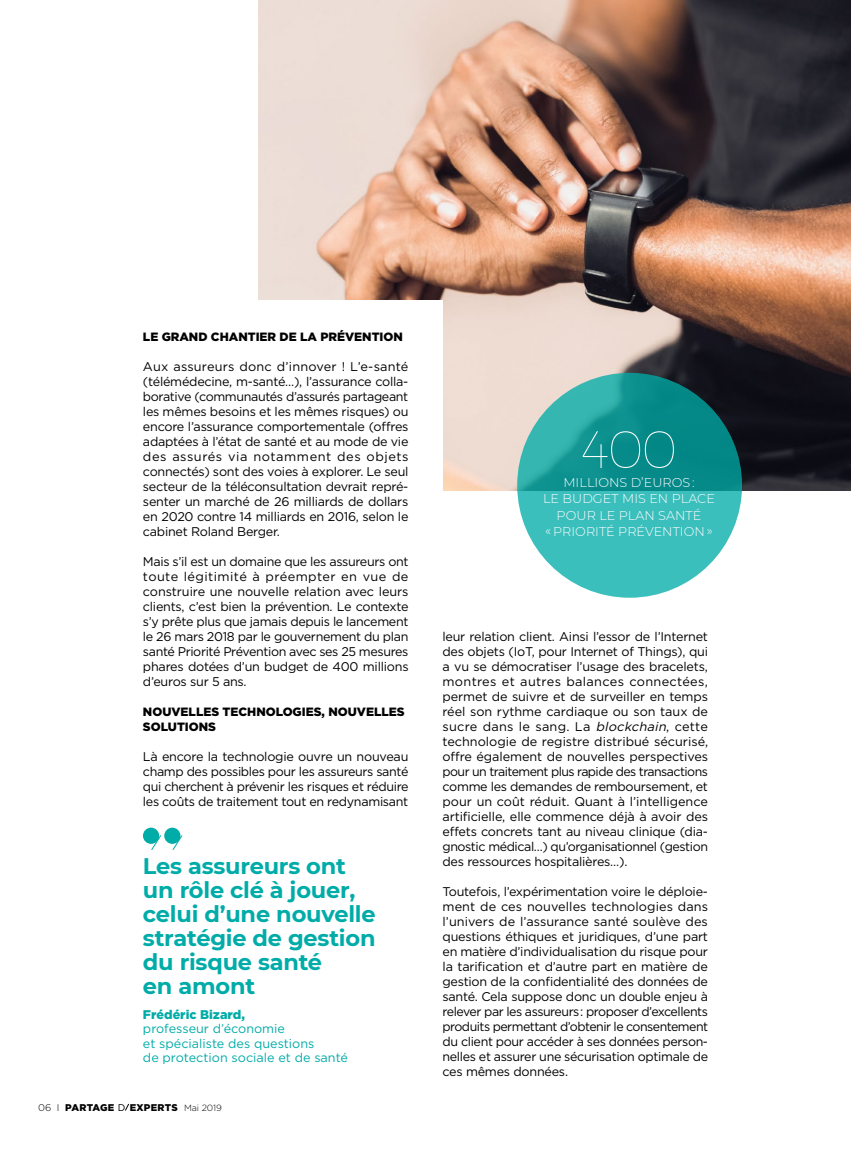
<style>
.page{position:relative;width:851px;height:1149px;background:#fff}
.page>*{position:absolute;margin:0;border:0;box-sizing:border-box;transform-origin:0 0}
.t1{font:100 52.5px "Montserrat";color:#fff}
.t2{font:700 22.5px/24px "Montserrat";letter-spacing:-.01em;color:#00aca8}
.t3{font:300 12.75px/16.5px "Montserrat";letter-spacing:.005em;color:#fff;text-align:center}
.t4{font:12.6px/15px "Gotham";letter-spacing:-.025em;color:#000;text-align:justify}
.t5{font:12.6px/14.2px "Gotham";color:#00aca8}
.t6{font:900 12.6px "Gotham";color:#00aca8}
.t7{font:900 12px/15px "Gotham";color:#000}
.t8{font:900 9.75px "Gotham";letter-spacing:.03em;color:#000}
.s1{font-weight:300}
.s2{font-weight:400}
.s3{font-weight:300;font-size:9px}
.s4{font-style:italic}
</style>
<div class="page">
<hr style="left:850px;top:0;width:1px;height:1148px;background:#a4c4e1">
<img style="left:259px;top:0;width:591px;height:490px">
<svg style="left:125px;top:1103px;width:4px;height:8px"></svg>
<div style="left:218px;top:300px;width:224px;height:280px;background:#fff"></div>
<div style="left:143px;top:827px;width:16px;height:16px;background:#00aca8;border-radius:50%"></div>
<div style="left:164px;top:827px;width:16px;height:16px;background:#00aca8;border-radius:50%"></div>
<svg style="left:150px;top:834px;width:11px;height:16px"></svg>
<svg style="left:172px;top:834px;width:11px;height:16px"></svg>
<svg style="left:517px;top:373px;width:225px;height:224px"></svg>
<p class="t7" style="left:143px;top:328px;width:261px">LE GRAND CHANTIER DE LA PRÉVENTION</p>
<p class="t4" style="left:143px;top:358px;width:267px">Aux assureurs donc d’innover ! L’e-santé (télémédecine, m-santé…), l’assurance colla&shy;borative (communautés d’assurés partageant les mêmes besoins et les mêmes risques) ou encore l’assurance comportementale (offres adaptées à l’état de santé et au mode de vie des assurés via notamment des objets connectés) sont des voies à explorer. Le seul secteur de la téléconsultation devrait repré&shy;senter un marché de 26 milliards de dollars en 2020 contre 14 milliards en 2016, selon le cabinet Roland Berger.</p>
<p class="t4" style="left:143px;top:553px;width:267px">Mais s’il est un domaine que les assureurs ont toute légitimité à préempter en vue de construire une nouvelle relation avec leurs clients, c’est bien la prévention. Le contexte s’y prête plus que jamais depuis le lancement le 26 mars 2018 par le gouvernement du plan santé Priorité Prévention avec ses 25 mesures phares dotées d’un budget de 400 millions d’euros sur 5 ans.</p>
<p class="t7" style="left:143px;top:703px;width:263px">NOUVELLES TECHNOLOGIES, NOUVELLES<br>SOLUTIONS</p>
<p class="t4" style="left:143px;top:748px;width:267px">Là encore la technologie ouvre un nouveau champ des possibles pour les assureurs santé qui cherchent à prévenir les risques et réduire les coûts de traitement tout en redynamisant</p>
<h2 class="t2" style="left:143px;top:852px;width:234px">Les assureurs ont un rôle clé à jouer, celui d’une nouvelle stratégie de gestion du risque santé<br>en amont</h2>
<p class="t6" style="left:143px;top:1006px;width:103px">Frédéric Bizard,</p>
<p class="t5" style="left:143px;top:1021px;width:206px">professeur d’économie<br>et spécialiste des questions<br>de protection sociale et de santé</p>
<p class="t8" style="left:38px;top:1101px;width:185px"><span class="s1">06 I</span> PARTAGE <span class="s2">D</span> EXPERTS <span class="s3">Mai 2019</span></p>
<h1 class="t1" style="left:581px;top:417px;width:98px">400</h1>
<p class="t3" style="left:543px;top:473px;width:173px">MILLIONS D’EUROS :<br>LE BUDGET MIS EN PLACE<br>POUR LE PLAN SANTÉ<br>« PRIORITÉ PRÉVENTION »</p>
<p class="t4" style="left:442px;top:628px;width:267px">leur relation client. Ainsi l’essor de l’Internet des objets (IoT, pour Internet of Things), qui a vu se démocratiser l’usage des bracelets, montres et autres balances connectées, permet de suivre et de surveiller en temps réel son rythme cardiaque ou son taux de sucre dans le sang. La <span class="s4">blockchain</span>, cette technologie de registre distribué sécurisé, offre également de nouvelles perspectives pour un traitement plus rapide des transactions comme les demandes de remboursement, et pour un coût réduit. Quant à l’intelligence artificielle, elle commence déjà à avoir des effets concrets tant au niveau clinique (dia&shy;gnostic médical…) qu’organisationnel (gestion des ressources hospitalières…).</p>
<p class="t4" style="left:442px;top:883px;width:267px">Toutefois, l’expérimentation voire le déploie&shy;ment de ces nouvelles technologies dans l’univers de l’assurance santé soulève des questions éthiques et juridiques, d’une part en matière d’individualisation du risque pour la tarification et d’autre part en matière de gestion de la confidentialité des données de santé. Cela suppose donc un double enjeu à relever par les assureurs : proposer d’excellents produits permettant d’obtenir le consentement du client pour accéder à ses données person&shy;nelles et assurer une sécurisation optimale de ces mêmes données.</p>
</div>
